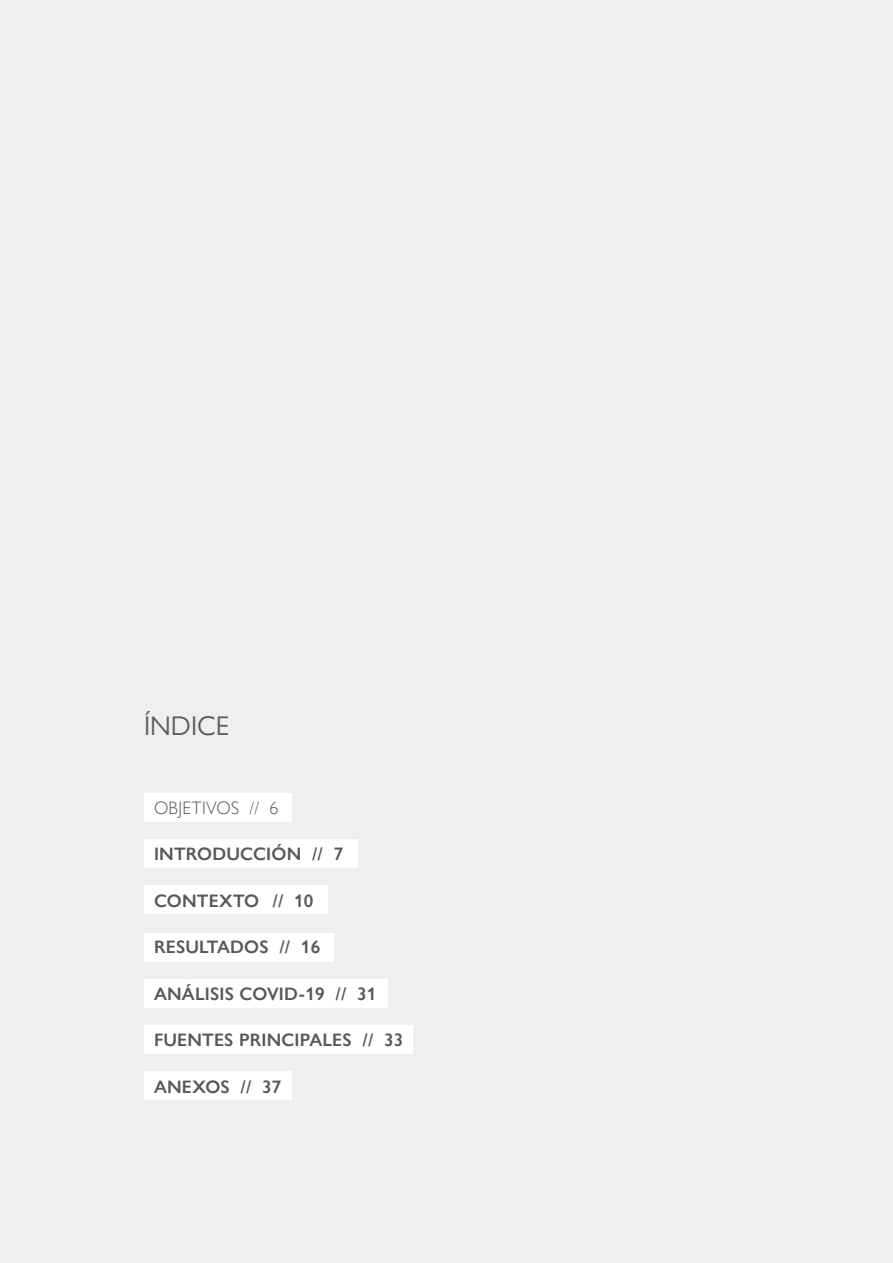
<style>
.page{position:relative;width:893px;height:1263px;background:#eeeff1}
.page>*{position:absolute;margin:0;border:0;box-sizing:border-box;transform-origin:0 0}
.t1{font:27px "Gill Sans Nova";color:#5d5d5d}
.t2{font:600 18px "Gill Sans Nova";letter-spacing:.01em;color:#57585a}
.t3{font:300 18px "Gill Sans Nova";letter-spacing:.01em;color:#57585a}
</style>
<div class="page">
<div style="left:144px;top:1025px;width:268px;height:29px;background:#fff"></div>
<div style="left:144px;top:1071px;width:147px;height:29px;background:#fff"></div>
<div style="left:144px;top:793px;width:147px;height:29px;background:#fff"></div>
<div style="left:144px;top:839px;width:213px;height:29px;background:#fff"></div>
<div style="left:144px;top:885px;width:183px;height:29px;background:#fff"></div>
<div style="left:144px;top:933px;width:189px;height:28px;background:#fff"></div>
<div style="left:144px;top:979px;width:243px;height:28px;background:#fff"></div>
<h1 class="t1" style="left:144px;top:709px;width:87px">ÍNDICE</h1>
<p class="t3" style="left:154px;top:796px;width:126px">OBJETIVOS // 6</p>
<p class="t2" style="left:154px;top:843px;width:191px">INTRODUCCIÓN // 7</p>
<p class="t2" style="left:154px;top:889px;width:161px">CONTEXTO // 10</p>
<p class="t2" style="left:154px;top:936px;width:168px">RESULTADOS // 16</p>
<p class="t2" style="left:154px;top:982px;width:224px">ANÁLISIS COVID-19 // 31</p>
<p class="t2" style="left:154px;top:1029px;width:251px">FUENTES PRINCIPALES // 33</p>
<p class="t2" style="left:154px;top:1075px;width:129px">ANEXOS // 37</p>
</div>
